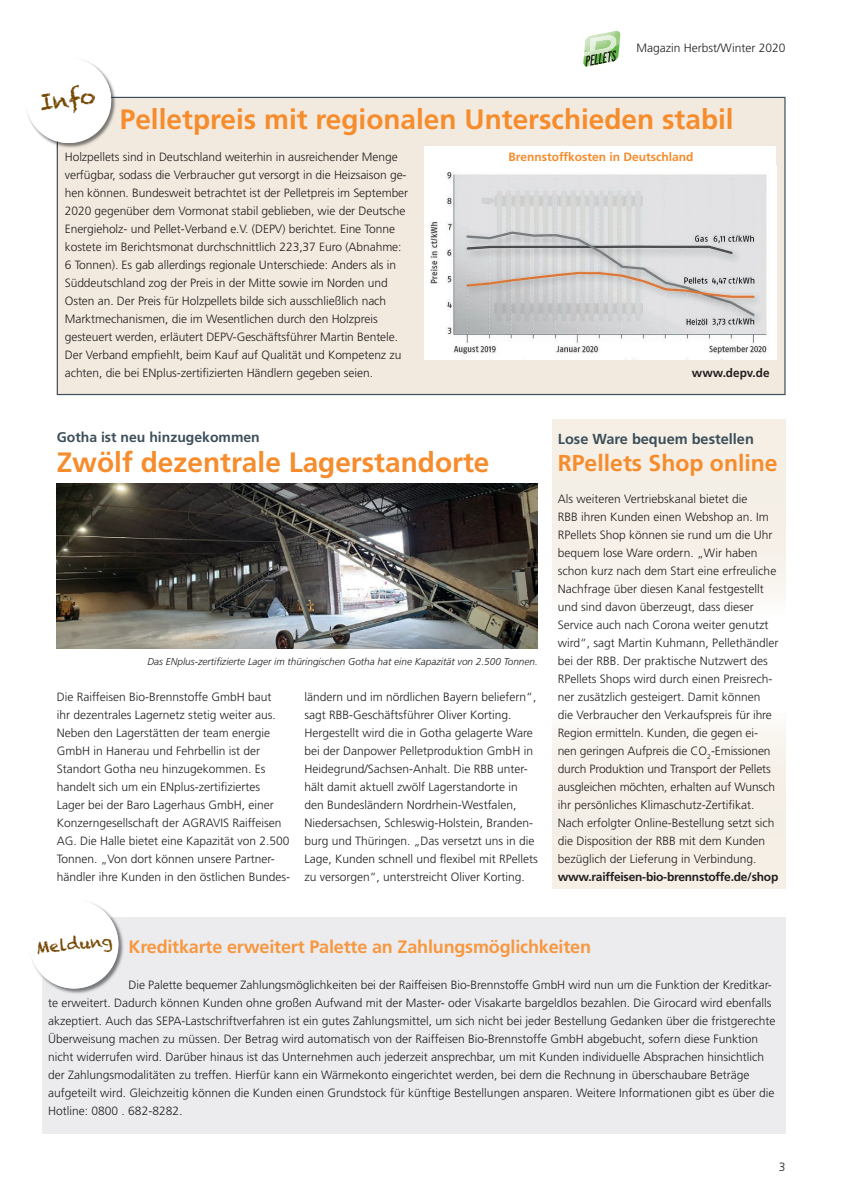
<style>
.page{position:relative;width:843px;height:1190px;background:#fff}
.page>*{position:absolute;margin:0;border:0;box-sizing:border-box;transform-origin:0 0}
.t1{font:700 28px "Frutiger LT Std";color:#f68c2c}
.t2{font:700 23px "Frutiger LT Std";color:#f68c2c}
.t3{font:22.2px "Chalkduster";color:#744600}
.t4{font:700 18px "Frutiger LT Std";letter-spacing:-.01em;color:#f79740}
.t5{font:16px "Chalkduster";color:#744600}
.t6{font:700 14.5px "Frutiger LT Std";color:#3d4f59}
.t7{font:700 14px "Frutiger LT Std";color:#3d4f59}
.t8{font:300 12px/18px "Frutiger LT Std";color:#231f20}
.t9{font:700 12px "Frutiger LT Std";letter-spacing:-.02em;color:#231f20}
.t10{font:700 12px "Frutiger LT Std";color:#f68c2c}
.t11{font:700 12px "Frutiger LT Std";color:#231f20}
.t12{font:italic 300 10px "Frutiger LT Std";color:#231f20}
</style>
<div class="page">
<div style="left:552px;top:419px;width:233px;height:195px;background:linear-gradient(to bottom,#f3ece2,#f9f6f2)"></div>
<div style="left:552px;top:710px;width:233px;height:178px;background:linear-gradient(to bottom,#faf6f2,#f3ece2)"></div>
<div style="left:57px;top:97px;width:728px;height:298px;background:#f2eadf"></div>
<img style="left:57px;top:97px;width:60px;height:52px">
<svg style="left:27px;top:59px;width:85px;height:85px"></svg>
<img style="left:40px;top:84px;width:59px;height:33px">
<svg style="left:583px;top:30px;width:38px;height:37px"></svg>
<img style="left:57px;top:483px;width:481px;height:165px">
<div style="left:43px;top:917px;width:742px;height:216px;background:#ececee"></div>
<img style="left:58px;top:927px;width:66px;height:67px">
<svg style="left:32px;top:901px;width:87px;height:88px"></svg>
<div style="left:37px;top:935px;width:78px;height:22px;background:#fff"></div>
<img style="left:425px;top:166px;width:351px;height:193px">
<div style="left:425px;top:147px;width:351px;height:19px;background:#fff"></div>
<h3 class="t3" style="left:38px;top:90px;width:58px;rotate:-7deg">Info</h3>
<p class="t8" style="left:636px;top:39px;width:150px">Magazin Herbst/Winter 2020</p>
<h1 class="t1" style="left:120px;top:103px;width:615px">Pelletpreis mit regionalen Unterschieden stabil</h1>
<p class="t8" style="left:65px;top:148px;width:345px">Holzpellets sind in Deutschland weiterhin in ausreichender Menge verfügbar, sodass die Verbraucher gut versorgt in die Heizsaison ge&shy;hen können. Bundesweit betrachtet ist der Pelletpreis im September 2020 gegenüber dem Vormonat stabil geblieben, wie der Deutsche Energieholz- und Pellet-Verband e.V. (DEPV) berichtet. Eine Tonne kostete im Berichtsmonat durchschnittlich 223,37 Euro (Abnahme:<br>6 Tonnen). Es gab allerdings regionale Unterschiede: Anders als in Süddeutschland zog der Preis in der Mitte sowie im Norden und Osten an. Der Preis für Holzpellets bilde sich ausschließlich nach Marktmechanismen, die im Wesentlichen durch den Holzpreis gesteuert werden, erläutert DEPV-Geschäftsführer Martin Bentele.<br>Der Verband empfiehlt, beim Kauf auf Qualität und Kompetenz zu achten, die bei ENplus-zertifizierten Händlern gegeben seien.</p>
<p class="t10" style="left:508px;top:150px;width:186px">Brennstoffkosten in Deutschland</p>
<p class="t11" style="left:692px;top:366px;width:79px">www.depv.de</p>
<p class="t7" style="left:57px;top:428px;width:205px">Gotha ist neu hinzugekommen</p>
<h1 class="t1" style="left:57px;top:445px;width:434px">Zwölf dezentrale Lagerstandorte</h1>
<p class="t12" style="left:147px;top:656px;width:392px">Das ENplus-zertifizierte Lager im thüringischen Gotha hat eine Kapazität von 2.500 Tonnen.</p>
<p class="t8" style="left:57px;top:688px;width:235px">Die Raiffeisen Bio-Brennstoffe GmbH baut<br>ihr dezentrales Lagernetz stetig weiter aus.<br>Neben den Lagerstätten der team energie GmbH in Hanerau und Fehrbellin ist der Standort Gotha neu hinzugekommen. Es handelt sich um ein ENplus-zertifiziertes Lager bei der Baro Lagerhaus GmbH, einer Konzerngesellschaft der AGRAVIS Raiffeisen AG. Die Halle bietet eine Kapazität von 2.500<br>Tonnen. „Von dort können unsere Partner&shy;händler ihre Kunden in den östlichen Bundes-</p>
<p class="t8" style="left:304px;top:688px;width:235px">ländern und im nördlichen Bayern beliefern“, sagt RBB-Geschäftsführer Oliver Korting.<br>Hergestellt wird die in Gotha gelagerte Ware bei der Danpower Pelletproduktion GmbH in Heidegrund/Sachsen-Anhalt. Die RBB unter&shy;hält damit aktuell zwölf Lagerstandorte in den Bundesländern Nordrhein-Westfalen, Niedersachsen, Schleswig-Holstein, Branden&shy;burg und Thüringen. „Das versetzt uns in die Lage, Kunden schnell und flexibel mit RPellets zu versorgen“, unterstreicht Oliver Korting.</p>
<p class="t6" style="left:557px;top:430px;width:198px">Lose Ware bequem bestellen</p>
<h2 class="t2" style="left:557px;top:450px;width:221px">RPellets Shop online</h2>
<p class="t8" style="left:557px;top:490px;width:222px">Als weiteren Vertriebskanal bietet die<br>RBB ihren Kunden einen Webshop an. Im RPellets Shop können sie rund um die Uhr bequem lose Ware ordern. „Wir haben schon kurz nach dem Start eine erfreuliche Nachfrage über diesen Kanal festgestellt und sind davon überzeugt, dass dieser Service auch nach Corona weiter genutzt wird“, sagt Martin Kuhmann, Pellethändler bei der RBB. Der praktische Nutzwert des RPellets Shops wird durch einen Preisrech&shy;ner zusätzlich gesteigert. Damit können die Verbraucher den Verkaufspreis für ihre Region ermitteln. Kunden, die gegen ei&shy;nen geringen Aufpreis die CO<sub>2</sub>-Emissionen durch Produktion und Transport der Pellets ausgleichen möchten, erhalten auf Wunsch ihr persönliches Klimaschutz-Zertifikat.<br>Nach erfolgter Online-Bestellung setzt sich die Disposition der RBB mit dem Kunden bezüglich der Lieferung in Verbindung.</p>
<p class="t9" style="left:557px;top:870px;width:222px">www.raiffeisen-bio-brennstoffe.de/shop</p>
<h3 class="t5" style="left:35px;top:938px;width:78px;rotate:-6deg">Meldung</h3>
<h3 class="t4" style="left:128px;top:936px;width:464px">Kreditkarte erweitert Palette an Zahlungsmöglichkeiten</h3>
<p class="t8" style="left:48px;top:976px;width:728px;text-indent:80px">Die Palette bequemer Zahlungsmöglichkeiten bei der Raiffeisen Bio-Brennstoffe GmbH wird nun um die Funktion der Kreditkar&shy;te erweitert. Dadurch können Kunden ohne großen Aufwand mit der Master- oder Visakarte bargeldlos bezahlen. Die Girocard wird ebenfalls akzeptiert. Auch das SEPA-Lastschriftverfahren ist ein gutes Zahlungsmittel, um sich nicht bei jeder Bestellung Gedanken über die fristgerechte Überweisung machen zu müssen. Der Betrag wird automatisch von der Raiffeisen Bio-Brennstoffe GmbH abgebucht, sofern diese Funktion nicht widerrufen wird. Darüber hinaus ist das Unternehmen auch jederzeit ansprechbar, um mit Kunden individuelle Absprachen hinsichtlich der Zahlungsmodalitäten zu treffen. Hierfür kann ein Wärmekonto eingerichtet werden, bei dem die Rechnung in überschaubare Beträge aufgeteilt wird. Gleichzeitig können die Kunden einen Grundstock für künftige Bestellungen ansparen. Weitere Informationen gibt es über die Hotline: 0800 . 682-8282.</p>
<p class="t8" style="left:779px;top:1158px;width:8px">3</p>
</div>
